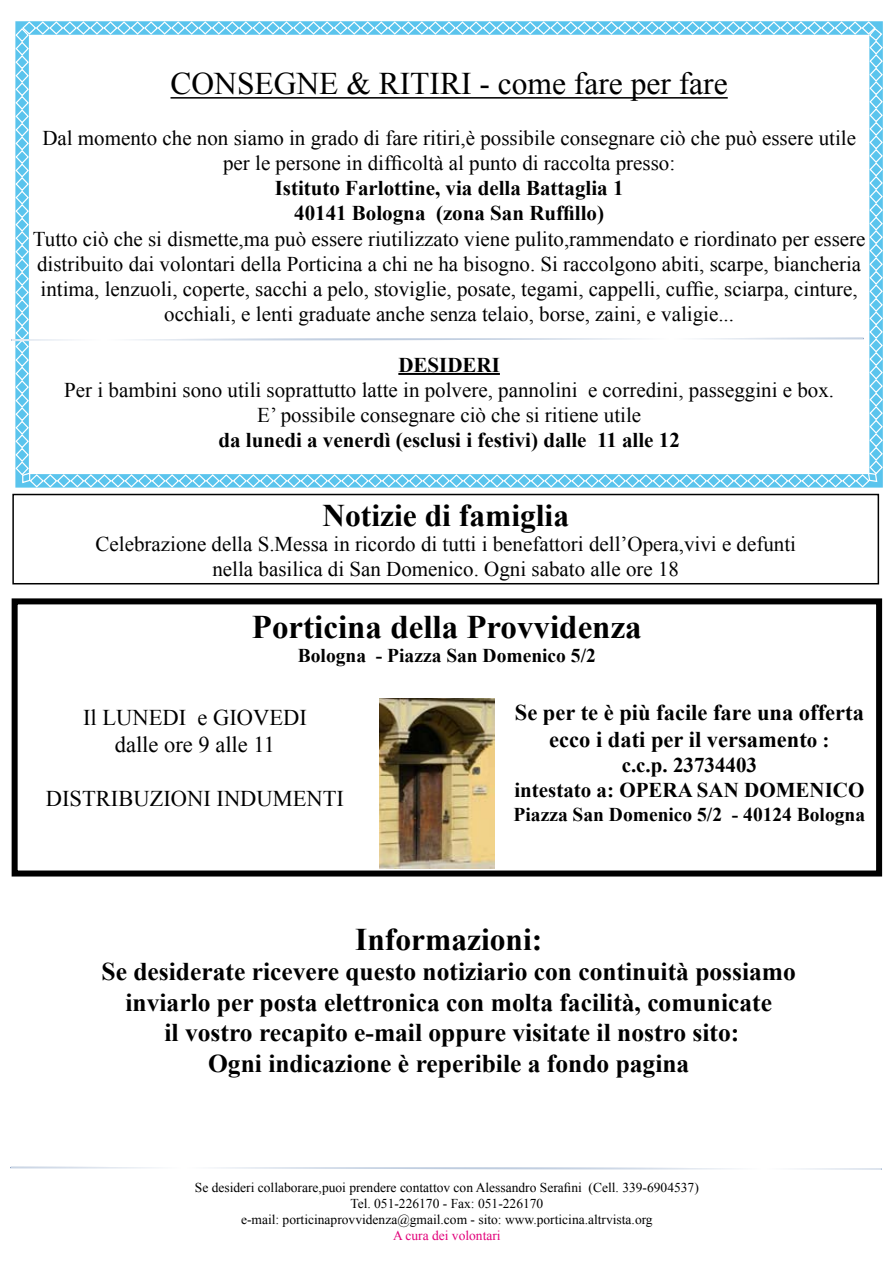
<style>
.page{position:relative;width:893px;height:1263px;background:#fff}
.page>*{position:absolute;margin:0;border:0;box-sizing:border-box;transform-origin:0 0}
.t1{font:700 33px "Times New Roman";color:#000}
.t2{font:31.5px "Times New Roman";color:#000}
.t3{font:700 31.5px "Times New Roman";color:#000}
.t4{font:700 25.5px/30.6px "Times New Roman";color:#000;text-align:center}
.t5{font:700 22.5px/27px "Times New Roman";color:#000;text-align:center}
.t6{font:22.5px/27px "Times New Roman";color:#000;text-align:center}
.t7{font:21px/25.2px "Times New Roman";color:#000;text-align:center}
.t8{font:700 21px/25.2px "Times New Roman";color:#000;text-align:center}
.t9{font:700 19.5px "Times New Roman";color:#000}
.t10{font:13.5px/16.2px "Times New Roman";color:#000;text-align:center}
.t11{font:13.5px "Times New Roman";color:#e2007a}
.s1{font-size:21px}
</style>
<div class="page">
<div style="left:12px;top:494px;width:867px;height:90px;border:2px solid #000"></div>
<div style="left:12px;top:598px;width:870px;height:278px;border:6px solid #000"></div>
<img style="left:379px;top:698px;width:116px;height:170px">
<svg style="left:11px;top:21px;width:872px;height:467px"></svg>
<svg style="left:10px;top:1166px;width:872px;height:4px"></svg>
<h2 class="t2" style="left:171px;top:63px;width:559px">CONSEGNE &amp; RITIRI - come fare per fare</h2>
<p class="t7" style="left:42px;top:125px;width:815px">Dal momento che non siamo in grado di fare ritiri,è possibile consegnare ciò che può essere utile per le persone in difficoltà al punto di raccolta presso:</p>
<p class="t8" style="left:275px;top:175px;width:350px">Istituto Farlottine, via della Battaglia 1<br>40141 Bologna (zona San Ruffillo)</p>
<p class="t7" style="left:33px;top:226px;width:834px">Tutto ciò che si dismette,ma può essere riutilizzato viene pulito,rammendato e riordinato per essere distribuito dai volontari della Porticina a chi ne ha bisogno. Si raccolgono abiti, scarpe, biancheria intima, lenzuoli, coperte, sacchi a pelo, stoviglie, posate, tegami, cappelli, cuffie, sciarpa, cinture, occhiali, e lenti graduate anche senza telaio, borse, zaini, e valigie...</p>
<p class="t8" style="left:398px;top:351px;width:103px">DESIDERI</p>
<p class="t7" style="left:64px;top:377px;width:771px">Per i bambini sono utili soprattutto latte in polvere, pannolini e corredini, passeggini e box.<br>E’ possibile consegnare ciò che si ritiene utile</p>
<p class="t8" style="left:218px;top:427px;width:463px">da lunedi a venerdì (esclusi i festivi) dalle 11 alle 12</p>
<h2 class="t3" style="left:322px;top:493px;width:248px">Notizie di famiglia</h2>
<p class="t7" style="left:96px;top:531px;width:702px">Celebrazione della S.Messa in ricordo di tutti i benefattori dell’Opera,vivi e defunti nella basilica di San Domenico. Ogni sabato alle ore 18</p>
<h1 class="t1" style="left:252px;top:605px;width:391px">Porticina della Provvidenza</h1>
<p class="t9" style="left:298px;top:642px;width:299px">Bologna - Piazza San Domenico 5/2</p>
<p class="t6" style="left:83px;top:704px;width:225px">Il LUNEDI e GIOVEDI dalle ore 9 alle 11</p>
<p class="t6" style="left:46px;top:785px;width:300px">DISTRIBUZIONI INDUMENTI</p>
<p class="t5" style="left:515px;top:698px;width:351px">Se per te è più facile fare una offerta ecco i dati per il versament<span class="s1">o :</span></p>
<p class="t8" style="left:514px;top:752px;width:351px">c.c.p. 23734403<br>intestato a: OPERA SAN DOMENICO</p>
<p class="t9" style="left:514px;top:801px;width:353px">Piazza San Domenico 5/2 - 40124 Bologna</p>
<h2 class="t3" style="left:355px;top:917px;width:189px">Informazioni:</h2>
<p class="t4" style="left:102px;top:956px;width:696px">Se desiderate ricevere questo notiziario con continuità possiamo inviarlo per posta elettronica con molta facilità, comunicate<br>il vostro recapito e-mail oppure visitate il nostro sito:<br>Ogni indicazione è reperibile a fondo pagina</p>
<p class="t10" style="left:195px;top:1179px;width:505px">Se desideri collaborare,puoi prendere contattov con Alessandro Serafini (Cell. 339-6904537)<br>Tel. 051-226170 - Fax: 051-226170<br>e-mail: porticinaprovvidenza@gmail.com - sito: www.porticina.altrvista.org</p>
<p class="t11" style="left:393px;top:1226px;width:109px">A cura dei volontari</p>
</div>
